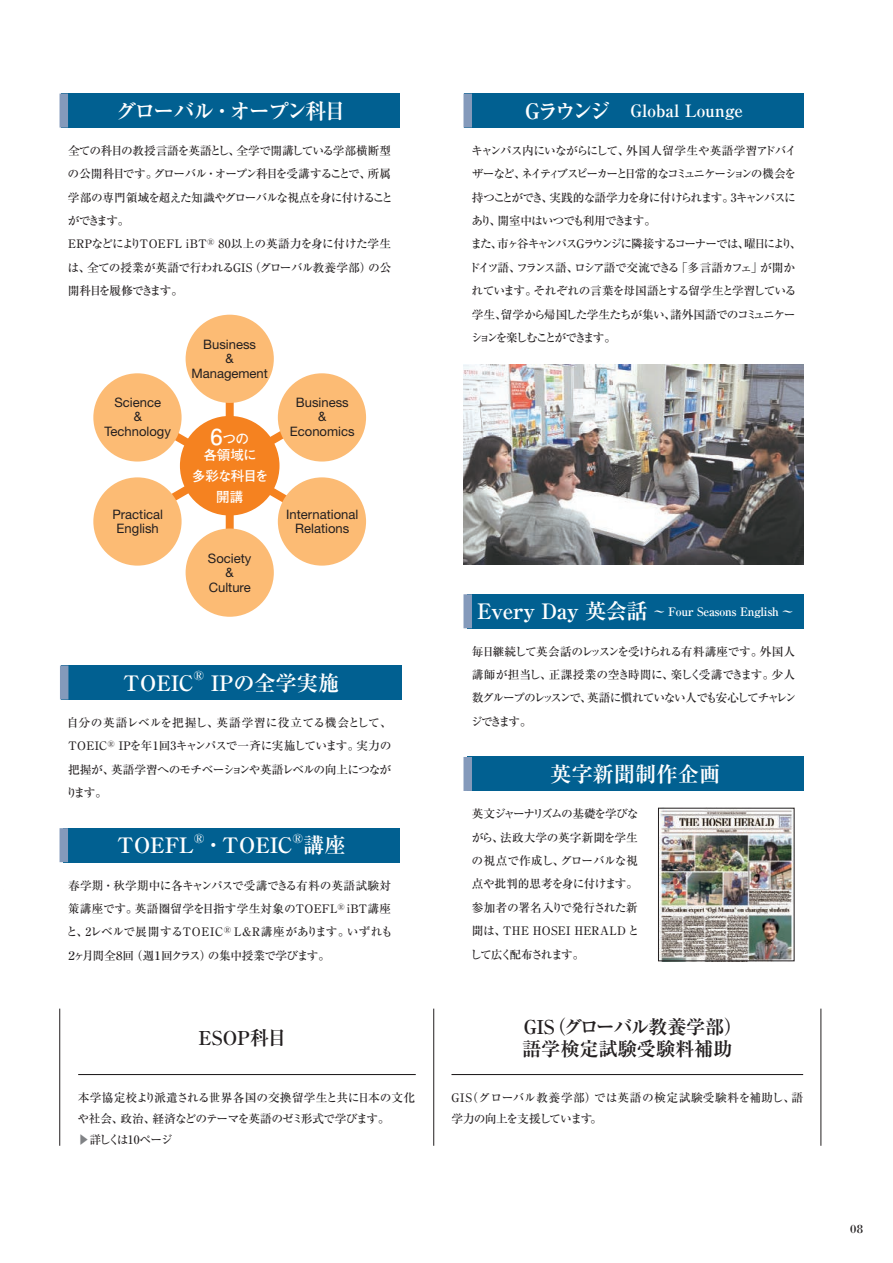
<style>
.page{position:relative;width:893px;height:1263px;background:#fff}
.page>*{position:absolute;margin:0;border:0;box-sizing:border-box;transform-origin:0 0}
.t1{font:700 21.3px "Ryumin Pro";color:#fff}
.t2{font:700 21.3px "Ryumin Pro";letter-spacing:-.095em;color:#fff}
.t3{font:700 19.2px/22.4px "Ryumin Pro";color:#231f20}
.t4{font:700 16.95px "Ryumin Pro";color:#fff}
.t5{font:700 13.5px/20.9px "Futo Go B101 Pro";letter-spacing:-.065em;color:#fff;text-align:center}
.t6{font:700 13.5px/16.6px "Futo Go B101 Pro";letter-spacing:-.045em;color:#fff;text-align:center}
.t7{font:13.05px/14.5px "Helvetica Neue LT Std";color:#231f20;text-align:center}
.t8{font:12.75px "Bodoni Std";color:#262324}
.t9{font:700 12.45px "Ryumin Pro";color:#fff}
.t10{font:500 11.7px/23.4px "Ryumin Pro";letter-spacing:-.065em;color:#231f20;text-align:justify}
.t11{font:500 11.7px/23.4px "Ryumin Pro";letter-spacing:-.105em;color:#231f20}
.t12{font:500 11.7px/23.4px "Ryumin Pro";letter-spacing:-.015em;color:#231f20}
.t13{font:500 11.7px/23.4px "Ryumin Pro";letter-spacing:-.03em;color:#231f20}
.t14{font:500 11.7px/21.3px "Ryumin Pro";letter-spacing:-.045em;color:#231f20}
.t15{font:500 11.7px/21.3px "Ryumin Pro";letter-spacing:.005em;color:#231f20}
.t16{font:700 11.7px "Ryumin Pro";letter-spacing:-.025em;color:#fff}
.s1{font-size:21.3px}
.s2{font-size:21.9px}
.s3{color:#808285}
</style>
<div class="page">
<img style="left:463px;top:365px;width:341px;height:199px">
<svg style="left:121px;top:401px;width:213px;height:130px"></svg>
<div style="left:186px;top:315px;width:88px;height:88px;background:#fcbb74;border-radius:50%"></div>
<div style="left:180px;top:416px;width:99px;height:99px;background:#f58220;border-radius:50%"></div>
<div style="left:278px;top:373px;width:88px;height:88px;background:#fcbb74;border-radius:50%"></div>
<div style="left:93px;top:373px;width:89px;height:88px;background:#fcbb74;border-radius:50%"></div>
<div style="left:186px;top:528px;width:88px;height:89px;background:#fcbb74;border-radius:50%"></div>
<div style="left:278px;top:477px;width:88px;height:89px;background:#fcbb74;border-radius:50%"></div>
<div style="left:93px;top:477px;width:89px;height:89px;background:#fcbb74;border-radius:50%"></div>
<div style="left:467px;top:594px;width:337px;height:34px;background:#016091"></div>
<div style="left:463px;top:594px;width:9px;height:34px;background:#849abb"></div>
<div style="left:63px;top:828px;width:337px;height:34px;background:#016091"></div>
<div style="left:60px;top:828px;width:8px;height:34px;background:#849abb"></div>
<img style="left:660px;top:810px;width:132px;height:149px">
<div style="left:658px;top:808px;width:136px;height:153px;border:1px solid #231f20"></div>
<div style="left:467px;top:757px;width:337px;height:34px;background:#016091"></div>
<div style="left:463px;top:757px;width:9px;height:34px;background:#849abb"></div>
<div style="left:62px;top:94px;width:338px;height:34px;background:#016091"></div>
<div style="left:60px;top:94px;width:8px;height:34px;background:#849abb"></div>
<div style="left:465px;top:94px;width:339px;height:34px;background:#016091"></div>
<div style="left:463px;top:94px;width:9px;height:34px;background:#849abb"></div>
<hr style="left:59px;top:1008px;width:1px;height:138px;background:#231f20">
<hr style="left:433px;top:1008px;width:1px;height:138px;background:#231f20">
<hr style="left:821px;top:1008px;width:1px;height:138px;background:#231f20">
<hr style="left:78px;top:1074px;width:338px;height:1px;background:#231f20">
<hr style="left:451px;top:1074px;width:352px;height:1px;background:#231f20">
<div style="left:61px;top:665px;width:340px;height:34px;background:#016091"></div>
<div style="left:60px;top:665px;width:8px;height:34px;background:#849abb"></div>
<h1 class="t2" style="left:116px;top:94px;width:232px">グローバル・オープン科目</h1>
<h3 class="t4" style="left:522px;top:97px;width:223px"><span class="s1">Ｇラウンジ　</span>Global Lounge</h3>
<p class="t10" style="left:68px;top:138px;width:327px;text-align:left">全ての科目の教授言語を英語とし、全学で開講している学部横断型の公開科目です。グローバル・オープン科目を受講することで、所属学部の専門領域を超えた知識やグローバルな視点を身に付けることができます。<br>ERPなどによりTOEFL iBT<sup>®</sup> 80以上の英語力を身に付けた学生は、全ての授業が英語で行われるGIS（グローバル教養学部）の公開科目を履修できます。</p>
<p class="t7" style="left:105px;top:395px;width:68px">Science<br>&amp;<br>Technology</p>
<p class="t7" style="left:112px;top:507px;width:52px">Practical<br>English</p>
<p class="t7" style="left:191px;top:336px;width:78px">Business<br>&amp;<br>Management</p>
<p class="t6" style="left:203px;top:429px;width:55px"><span class="s2">6</span>つの各領域に</p>
<p class="t5" style="left:192px;top:464px;width:78px">多彩な科目を開講</p>
<p class="t7" style="left:208px;top:550px;width:45px">Society &amp;<br>Culture</p>
<p class="t7" style="left:290px;top:395px;width:66px">Business<br>&amp;<br>Economics</p>
<p class="t7" style="left:286px;top:507px;width:74px">International<br>Relations</p>
<h1 class="t1" style="left:123px;top:666px;width:72px">TOEIC</h1>
<p class="t9" style="left:193px;top:666px;width:12px">®</p>
<h1 class="t1" style="left:211px;top:666px;width:129px">IPの全学実施</h1>
<p class="t10" style="left:66px;top:710px;width:327px">自分の英語レベルを把握し、英語学習に役立てる機会として、TOEIC<sup>®</sup> IPを年1回3キャンパスで一斉に実施しています。実力の把握が、英語学習へのモチベーションや英語レベルの向上につながります。</p>
<p class="t9" style="left:194px;top:828px;width:12px">®</p>
<p class="t9" style="left:292px;top:828px;width:12px">®</p>
<h1 class="t1" style="left:303px;top:828px;width:44px">講座</h1>
<h1 class="t1" style="left:117px;top:828px;width:177px">TOEFL ・TOEIC</h1>
<p class="t12" style="left:66px;top:872px;width:329px">春学期・秋学期中に各キャンパスで受講できる有料の英語試験対策講座です。英語圏留学を目指す学生対象のTOEFL<sup>®</sup> iBT講座と、2レベルで展開するTOEIC<sup>®</sup> L&amp;R講座があります。いずれも２ヶ月間全８回（週１回クラス）の集中授業で学びます。</p>
<h2 class="t3" style="left:199px;top:1025px;width:90px">ESOP科目</h2>
<p class="t14" style="left:77px;top:1086px;width:339px">本学協定校より派遣される世界各国の交換留学生と共に日本の文化や社会、政治、経済などのテーマを英語のゼミ形式で学びます。<br><span class="s3">▶</span>詳しくは10ページ</p>
<p class="t11" style="left:469px;top:138px;width:334px">キャンパス内にいながらにして、外国人留学生や英語学習アドバイザーなど、ネイティブスピーカーと日常的なコミュニケーションの機会を持つことができ、実践的な語学力を身に付けられます。3キャンパスにあり、開室中はいつでも利用できます。<br>また、市ヶ谷キャンパスGラウンジに隣接するコーナーでは、曜日により、ドイツ語、フランス語、ロシア語で交流できる「多言語カフェ」が開かれています。それぞれの言葉を母国語とする留学生と学習している学生、留学から帰国した学生たちが集い、諸外国語でのコミュニケーションを楽しむことができます。</p>
<p class="t16" style="left:477px;top:602px;width:318px"><span class="s1">Every Day 英会話</span> ～ Four Seasons English ～</p>
<p class="t10" style="left:471px;top:639px;width:327px">毎日継続して英会話のレッスンを受けられる有料講座です。外国人講師が担当し、正課授業の空き時間に、楽しく受講できます。少人数グループのレッスンで、英語に慣れていない人でも安心してチャレンジできます。</p>
<h1 class="t1" style="left:550px;top:757px;width:172px">英字新聞制作企画</h1>
<p class="t13" style="left:470px;top:801px;width:171px">英文ジャーナリズムの基礎を学びながら、法政大学の英字新聞を学生の視点で作成し、グローバルな視点や批判的思考を身に付けます。参加者の署名入りで発行された新聞は、THE HOSEI HERALD として広く配布されます。</p>
<h2 class="t3" style="left:522px;top:1014px;width:222px">GIS（グローバル教養学部）語学検定試験受験料補助</h2>
<p class="t15" style="left:451px;top:1086px;width:353px">GIS（グローバル教養学部）では英語の検定試験受験料を補助し、語学力の向上を支援しています。</p>
<p class="t8" style="left:850px;top:1221px;width:15px">08</p>
</div>
